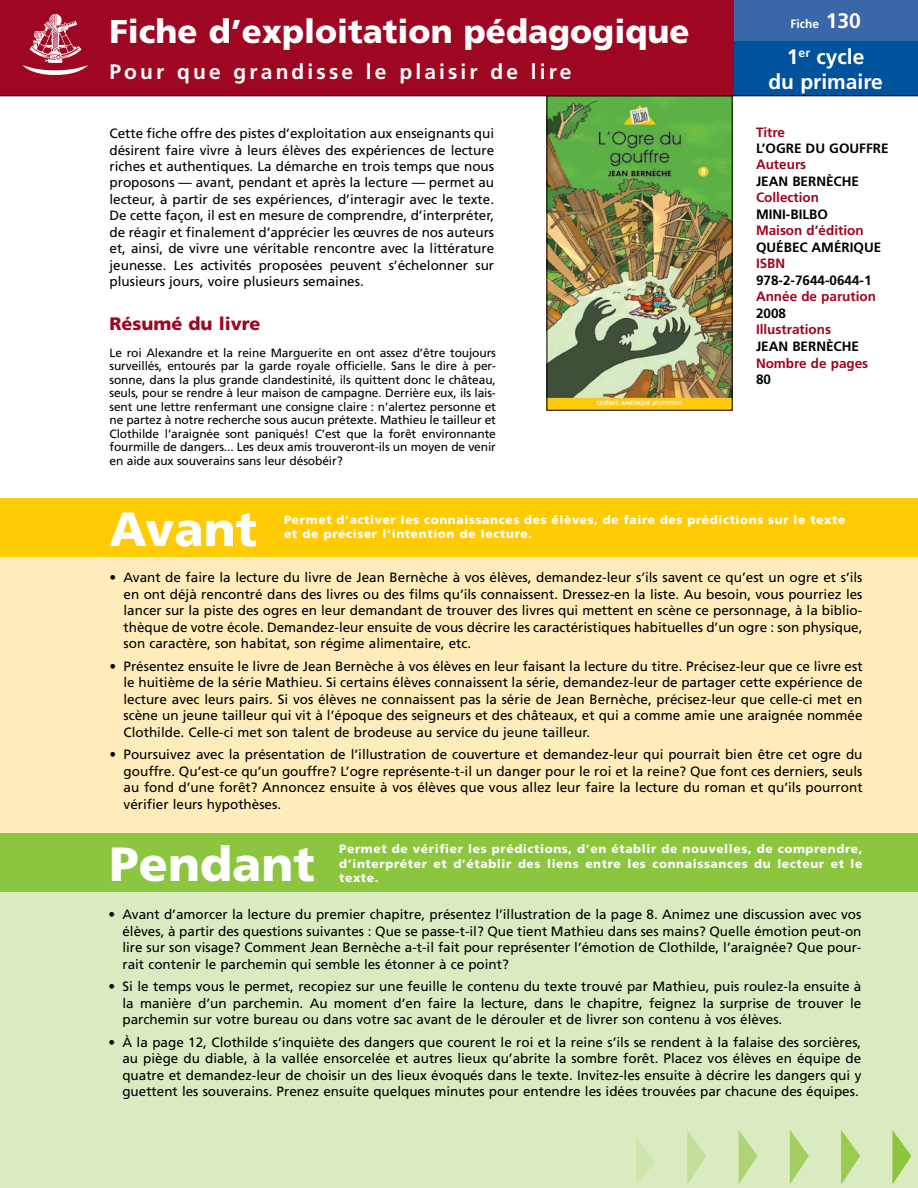
<style>
.page{position:relative;width:918px;height:1188px;background:#fff}
.page>*{position:absolute;margin:0;border:0;box-sizing:border-box;transform-origin:0 0}
.t1{font:900 48px "Frutiger";color:#fff}
.t2{font:900 33px "Frutiger";color:#fff}
.t3{font:700 21px "Frutiger";letter-spacing:.15em;color:#fff}
.t4{font:700 21px/25.2px "Frutiger";color:#fff;text-align:center}
.t5{font:900 18px "Frutiger";color:#9e0621}
.t6{font:13.5px/16.5px "Frutiger";color:#000;text-align:justify}
.t7{font:700 13.5px "Frutiger";color:#000}
.t8{font:700 13.5px "Frutiger";color:#9e0621}
.t9{font:12px/13.5px "Frutiger";letter-spacing:-.01em;color:#000;text-align:justify}
.t10{font:900 12px/14.4px "Frutiger";letter-spacing:.05em;color:#fff}
.t11{font:700 12px "Frutiger";color:#fff}
.s1{font-size:21px}
</style>
<div class="page">
<div style="left:729px;top:12px;width:189px;height:84px;background:#00529c"></div>
<div style="left:729px;top:0;width:189px;height:40px;background:#3a67aa"></div>
<div style="left:0;top:0;width:733px;height:96px;background:#9e0621"></div>
<svg style="left:22px;top:14px;width:66px;height:61px"></svg>
<hr style="left:0;top:96px;width:918px;height:1px;background:#000">
<div style="left:0;top:833px;width:918px;height:355px;background:#daebc1"></div>
<div style="left:0;top:531px;width:918px;height:309px;background:#ffecbb"></div>
<svg style="left:636px;top:1137px;width:19px;height:47px"></svg>
<svg style="left:687px;top:1130px;width:19px;height:54px"></svg>
<svg style="left:739px;top:1131px;width:19px;height:53px"></svg>
<svg style="left:790px;top:1130px;width:19px;height:54px"></svg>
<svg style="left:841px;top:1130px;width:19px;height:55px"></svg>
<svg style="left:892px;top:1130px;width:19px;height:55px"></svg>
<div style="left:0;top:498px;width:918px;height:58px;background:#ffcb05"></div>
<div style="left:0;top:833px;width:918px;height:59px;background:#8cc63f"></div>
<img style="left:549px;top:98px;width:181px;height:310px">
<h2 class="t2" style="left:110px;top:11px;width:582px">Fiche d’exploitation pédagogique</h2>
<h3 class="t3" style="left:110px;top:59px;width:463px">Pour que grandisse le plaisir de lire</h3>
<p class="t6" style="left:110px;top:125px;width:386px">Cette fiche offre des pistes d’exploitation aux enseignants qui désirent faire vivre à leurs élèves des expériences de lecture riches et authentiques. La démarche en trois temps que nous proposons — avant, pendant et après la lecture — permet au lecteur, à partir de ses expériences, d’interagir avec le texte.<br>De cette façon, il est en mesure de comprendre, d’interpréter, de réagir et finalement d’apprécier les œuvres de nos auteurs et, ainsi, de vivre une véritable rencontre avec la littérature jeunesse. Les activités proposées peuvent s’échelonner sur plusieurs jours, voire plusieurs semaines.</p>
<h3 class="t5" style="left:110px;top:313px;width:152px">Résumé du livre</h3>
<p class="t9" style="left:110px;top:346px;width:388px">Le roi Alexandre et la reine Marguerite en ont assez d’être toujours surveillés, entourés par la garde royale officielle. Sans le dire à per&shy;sonne, dans la plus grande clandestinité, ils quittent donc le château, seuls, pour se rendre à leur maison de campagne. Derrière eux, ils lais&shy;sent une lettre renfermant une consigne claire : n’alertez personne et ne partez à notre recherche sous aucun prétexte. Mathieu le tailleur et Clothilde l’araignée sont paniqués! C’est que la forêt environnante fourmille de dangers... Les deux amis trouveront-ils un moyen de venir en aide aux souverains sans leur désobéir?</p>
<p class="t11" style="left:791px;top:17px;width:72px">Fiche <span class="s1">130</span></p>
<h3 class="t4" style="left:768px;top:43px;width:116px">1<sup>er</sup> cycle<br>du primaire</h3>
<p class="t8" style="left:756px;top:124px;width:31px">Titre</p>
<p class="t7" style="left:756px;top:140px;width:134px">L’ogre du gouffre</p>
<p class="t8" style="left:756px;top:157px;width:52px">Auteurs</p>
<p class="t7" style="left:756px;top:173px;width:105px">Jean Bernèche</p>
<p class="t8" style="left:756px;top:190px;width:65px">Collection</p>
<p class="t7" style="left:756px;top:206px;width:73px">mini-bilbo</p>
<p class="t8" style="left:756px;top:223px;width:109px">Maison d’édition</p>
<p class="t7" style="left:756px;top:239px;width:117px">QUÉBEC AM ÉRIQUE</p>
<p class="t8" style="left:756px;top:256px;width:29px">ISBN</p>
<p class="t7" style="left:756px;top:272px;width:117px">978-2-7644-0644-1</p>
<p class="t8" style="left:756px;top:289px;width:122px">Année de parution</p>
<p class="t7" style="left:756px;top:305px;width:32px">2008</p>
<p class="t8" style="left:756px;top:322px;width:77px">Illustrations</p>
<p class="t7" style="left:756px;top:338px;width:105px">Jean Bernèche</p>
<p class="t8" style="left:756px;top:355px;width:114px">Nombre de pages</p>
<p class="t7" style="left:756px;top:371px;width:17px">80</p>
<h1 class="t1" style="left:110px;top:500px;width:149px">Avant</h1>
<p class="t10" style="left:284px;top:512px;width:563px">Permet d’activer les connaissances des élèves, de faire des prédictions sur le texte et de préciser l’intention de lecture.</p>
<p class="t6" style="left:124px;top:569px;width:741px;text-indent:-14px">• Avant de faire la lecture du livre de Jean Bernèche à vos élèves, demandez-leur s’ils savent ce qu’est un ogre et s’ils en ont déjà rencontré dans des livres ou des films qu’ils connaissent. Dressez-en la liste. Au besoin, vous pourriez les lancer sur la piste des ogres en leur demandant de trouver des livres qui mettent en scène ce personnage, à la biblio&shy;thèque de votre école. Demandez-leur ensuite de vous décrire les caractéristiques habituelles d’un ogre : son physique, son caractère, son habitat, son régime alimentaire, etc.</p>
<p class="t6" style="left:124px;top:658px;width:741px;text-indent:-14px">• Présentez ensuite le livre de Jean Bernèche à vos élèves en leur faisant la lecture du titre. Précisez-leur que ce livre est le huitième de la série Mathieu. Si certains élèves connaissent la série, demandez-leur de partager cette expérience de lecture avec leurs pairs. Si vos élèves ne connaissent pas la série de Jean Bernèche, précisez-leur que celle-ci met en scène un jeune tailleur qui vit à l’époque des seigneurs et des châteaux, et qui a comme amie une araignée nommée Clothilde. Celle-ci met son talent de brodeuse au service du jeune tailleur.</p>
<p class="t6" style="left:124px;top:746px;width:741px;text-indent:-14px">• Poursuivez avec la présentation de l’illustration de couverture et demandez-leur qui pourrait bien être cet ogre du gouffre. Qu’est-ce qu’un gouffre? L’ogre représente-t-il un danger pour le roi et la reine? Que font ces derniers, seuls au fond d’une forêt? Annoncez ensuite à vos élèves que vous allez leur faire la lecture du roman et qu’ils pourront vérifier leurs hypothèses.</p>
<h1 class="t1" style="left:110px;top:835px;width:207px">Pendant</h1>
<p class="t10" style="left:339px;top:842px;width:525px;text-align:justify">Permet de vérifier les prédictions, d’en établir de nouvelles, de comprendre, d’interpréter et d’établir des liens entre les connaissances du lecteur et le texte.</p>
<p class="t6" style="left:122px;top:906px;width:741px;text-indent:-14px">• Avant d’amorcer la lecture du premier chapitre, présentez l’illustration de la page 8. Animez une discussion avec vos élèves, à partir des questions suivantes : Que se passe-t-il? Que tient Mathieu dans ses mains? Quelle émotion peut-on lire sur son visage? Comment Jean Bernèche a-t-il fait pour représenter l’émotion de Clothilde, l’araignée? Que pour&shy;rait contenir le parchemin qui semble les étonner à ce point?</p>
<p class="t6" style="left:122px;top:978px;width:740px;text-indent:-14px">• Si le temps vous le permet, recopiez sur une feuille le contenu du texte trouvé par Mathieu, puis roulez-la ensuite à la manière d’un parchemin. Au moment d’en faire la lecture, dans le chapitre, feignez la surprise de trouver le parchemin sur votre bureau ou dans votre sac avant de le dérouler et de livrer son contenu à vos élèves.</p>
<p class="t6" style="left:122px;top:1034px;width:741px;text-indent:-14px">• À la page 12, Clothilde s’inquiète des dangers que courent le roi et la reine s’ils se rendent à la falaise des sorcières, au piège du diable, à la vallée ensorcelée et autres lieux qu’abrite la sombre forêt. Placez vos élèves en équipe de quatre et demandez-leur de choisir un des lieux évoqués dans le texte. Invitez-les ensuite à décrire les dangers qui y guettent les souverains. Prenez ensuite quelques minutes pour entendre les idées trouvées par chacune des équipes.</p>
</div>
